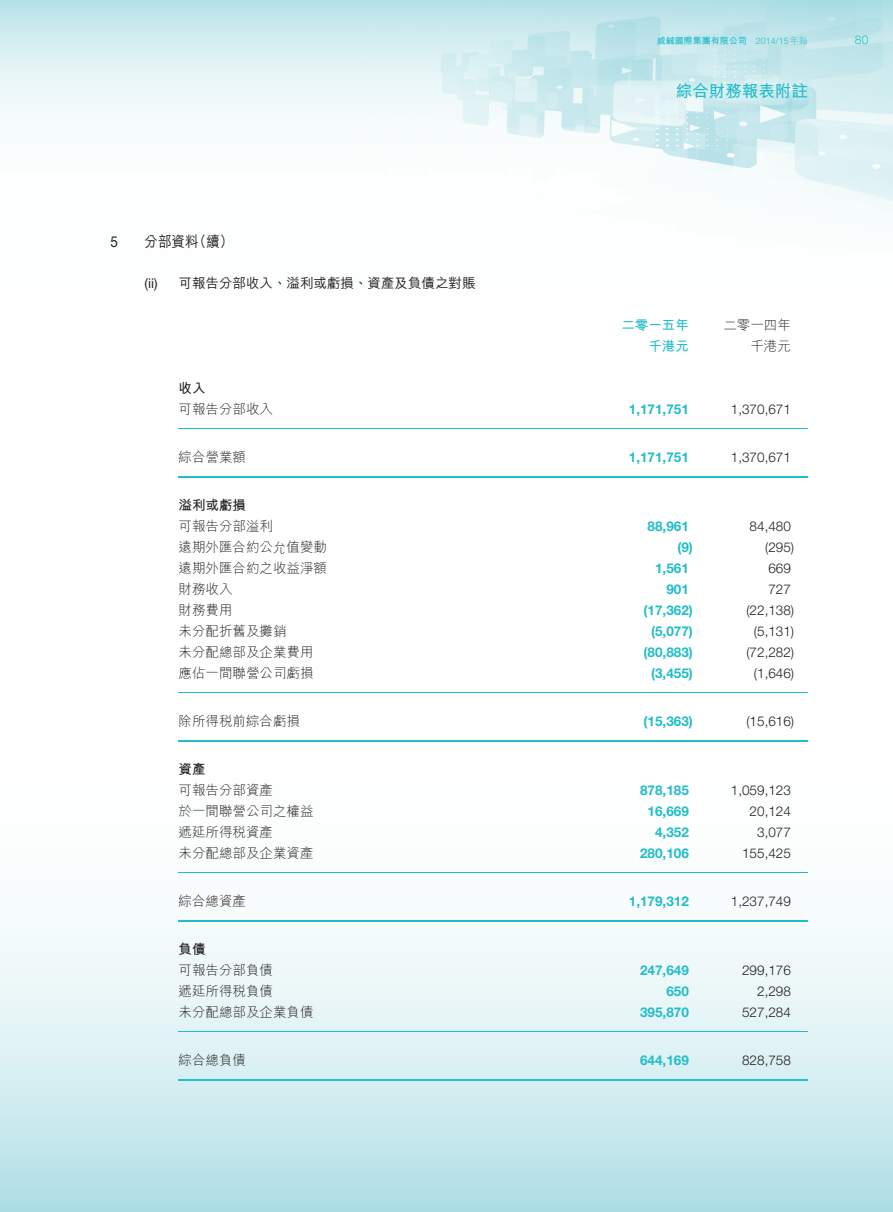
<style>
.page{position:relative;width:893px;height:1212px;background:#fff}
.page>*{position:absolute;margin:0;border:0;box-sizing:border-box;transform-origin:0 0}
.t1{font:16.5px "M Hei HK Bold B5 pc H";color:#21bdc9}
.t2{font:15px "M Hei HK Medium B5 pc H";color:#231f20;scale:.9 1}
.t3{font:15px "Helvetica Neue LT Std";color:#231f20;scale:.9 1}
.t4{font:13.5px/21px "M Hei HK Light B5 pc H";color:#231f20}
.t5{font:300 13.5px "Helvetica Neue LT Std";color:#231f20}
.t6{font:700 13.5px "Helvetica Neue LT Std";color:#21bdc9}
.t7{font:13.5px "M Hei HK Medium B5 pc H";color:#231f20}
.t8{font:13.5px "M Hei HK Bold B5 pc H";color:#21bdc9}
.t9{font:13.5px "Helvetica Neue LT Std";color:#231f20}
.t10{font:300 12px "Helvetica Neue LT Std";color:#21bdc9}
.t11{font:9px "M Hei HK Bold B5 pc H";color:#21bdc9}
.s1{font-family:"Helvetica Neue LT Std";font-weight:300}
.s2{font-family:"M Hei HK Light B5 pc H"}
.s3{font-family:"M Hei HK Bold B5 pc H"}
</style>
<div class="page">
<svg style="left:0;top:692px;width:893px;height:520px"></svg>
<img style="left:0;top:0;width:893px;height:213px">
<img style="left:669px;top:75px;width:144px;height:30px">
<hr style="left:179px;top:428px;width:629px;height:1px;background:#21bdc9">
<hr style="left:179px;top:476px;width:629px;height:2px;background:#21bdc9">
<hr style="left:179px;top:692px;width:629px;height:1px;background:#21bdc9">
<hr style="left:179px;top:740px;width:629px;height:2px;background:#21bdc9">
<hr style="left:179px;top:872px;width:629px;height:1px;background:#21bdc9">
<hr style="left:179px;top:920px;width:629px;height:2px;background:#21bdc9">
<hr style="left:179px;top:1031px;width:629px;height:1px;background:#21bdc9">
<hr style="left:179px;top:1079px;width:629px;height:2px;background:#21bdc9">
<p class="t11" style="left:657px;top:37px;width:153px">威鋮國際集團有限公司 <span class="s1">2014/15</span><span class="s2">年報</span></p>
<p class="t1" style="left:676px;top:85px;width:133px">綜合財務報表附註</p>
<p class="t10" style="left:855px;top:36px;width:15px">80</p>
<p class="t3" style="left:111px;top:233px;width:10px">5</p>
<p class="t2" style="left:145px;top:236px;width:100px">分部資料（續）</p>
<p class="t9" style="left:145px;top:275px;width:14px">(ii)</p>
<p class="t7" style="left:179px;top:278px;width:298px">可報告分部收入、溢利或虧損、資產及負債之對賬</p>
<p class="t4" style="left:179px;top:379px;width:96px"><span class="s3">收入<br></span>可報告分部收入</p>
<p class="t8" style="left:621px;top:320px;width:69px">二零一五年</p>
<p class="t4" style="left:723px;top:316px;width:69px">二零一四年</p>
<p class="t8" style="left:648px;top:341px;width:42px">千港元</p>
<p class="t4" style="left:750px;top:337px;width:42px">千港元</p>
<p class="t6" style="left:629px;top:404px;width:62px">1,171,751</p>
<p class="t5" style="left:731px;top:404px;width:62px">1,370,671</p>
<p class="t4" style="left:179px;top:448px;width:69px">綜合營業額</p>
<p class="t6" style="left:629px;top:452px;width:62px">1,171,751</p>
<p class="t5" style="left:731px;top:452px;width:62px">1,370,671</p>
<p class="t4" style="left:179px;top:496px;width:96px"><span class="s3">溢利或虧損<br></span>可報告分部溢利</p>
<p class="t6" style="left:648px;top:521px;width:43px">88,961</p>
<p class="t5" style="left:750px;top:521px;width:43px">84,480</p>
<p class="t4" style="left:179px;top:538px;width:150px">遠期外匯合約公允值變動</p>
<p class="t6" style="left:677px;top:542px;width:17px">(9)</p>
<p class="t5" style="left:765px;top:542px;width:31px">(295)</p>
<p class="t4" style="left:179px;top:559px;width:150px">遠期外匯合約之收益淨額</p>
<p class="t6" style="left:655px;top:563px;width:35px">1,561</p>
<p class="t5" style="left:768px;top:563px;width:24px">669</p>
<p class="t4" style="left:179px;top:580px;width:55px">財務收入</p>
<p class="t6" style="left:666px;top:584px;width:24px">901</p>
<p class="t5" style="left:768px;top:584px;width:24px">727</p>
<p class="t4" style="left:179px;top:601px;width:55px">財務費用</p>
<p class="t6" style="left:644px;top:605px;width:51px">(17,362)</p>
<p class="t5" style="left:746px;top:605px;width:49px">(22,138)</p>
<p class="t4" style="left:179px;top:622px;width:109px">未分配折舊及攤銷</p>
<p class="t6" style="left:651px;top:626px;width:43px">(5,077)</p>
<p class="t5" style="left:754px;top:626px;width:42px">(5,131)</p>
<p class="t4" style="left:179px;top:643px;width:136px">未分配總部及企業費用</p>
<p class="t6" style="left:644px;top:647px;width:51px">(80,883)</p>
<p class="t5" style="left:746px;top:647px;width:49px">(72,282)</p>
<p class="t4" style="left:179px;top:664px;width:136px">應佔一間聯營公司虧損</p>
<p class="t6" style="left:651px;top:668px;width:43px">(3,455)</p>
<p class="t5" style="left:754px;top:668px;width:42px">(1,646)</p>
<p class="t4" style="left:179px;top:712px;width:123px">除所得稅前綜合虧損</p>
<p class="t6" style="left:644px;top:716px;width:51px">(15,363)</p>
<p class="t5" style="left:746px;top:716px;width:49px">(15,616)</p>
<p class="t4" style="left:179px;top:760px;width:96px"><span class="s3">資產<br></span>可報告分部資產</p>
<p class="t6" style="left:640px;top:785px;width:50px">878,185</p>
<p class="t5" style="left:731px;top:785px;width:62px">1,059,123</p>
<p class="t4" style="left:179px;top:802px;width:136px">於一間聯營公司之權益</p>
<p class="t6" style="left:648px;top:806px;width:43px">16,669</p>
<p class="t5" style="left:750px;top:806px;width:43px">20,124</p>
<p class="t4" style="left:179px;top:823px;width:96px">遞延所得稅資產</p>
<p class="t6" style="left:655px;top:827px;width:35px">4,352</p>
<p class="t5" style="left:757px;top:827px;width:35px">3,077</p>
<p class="t4" style="left:179px;top:844px;width:136px">未分配總部及企業資產</p>
<p class="t6" style="left:640px;top:848px;width:50px">280,106</p>
<p class="t5" style="left:742px;top:848px;width:50px">155,425</p>
<p class="t4" style="left:179px;top:892px;width:69px">綜合總資產</p>
<p class="t6" style="left:629px;top:896px;width:62px">1,179,312</p>
<p class="t5" style="left:731px;top:896px;width:62px">1,237,749</p>
<p class="t4" style="left:179px;top:940px;width:96px"><span class="s3">負債<br></span>可報告分部負債</p>
<p class="t6" style="left:640px;top:965px;width:50px">247,649</p>
<p class="t5" style="left:742px;top:965px;width:50px">299,176</p>
<p class="t4" style="left:179px;top:982px;width:96px">遞延所得稅負債</p>
<p class="t6" style="left:666px;top:986px;width:24px">650</p>
<p class="t5" style="left:757px;top:986px;width:35px">2,298</p>
<p class="t4" style="left:179px;top:1003px;width:136px">未分配總部及企業負債</p>
<p class="t6" style="left:640px;top:1007px;width:50px">395,870</p>
<p class="t5" style="left:742px;top:1007px;width:50px">527,284</p>
<p class="t4" style="left:179px;top:1051px;width:69px">綜合總負債</p>
<p class="t6" style="left:640px;top:1055px;width:50px">644,169</p>
<p class="t5" style="left:742px;top:1055px;width:50px">828,758</p>
</div>
